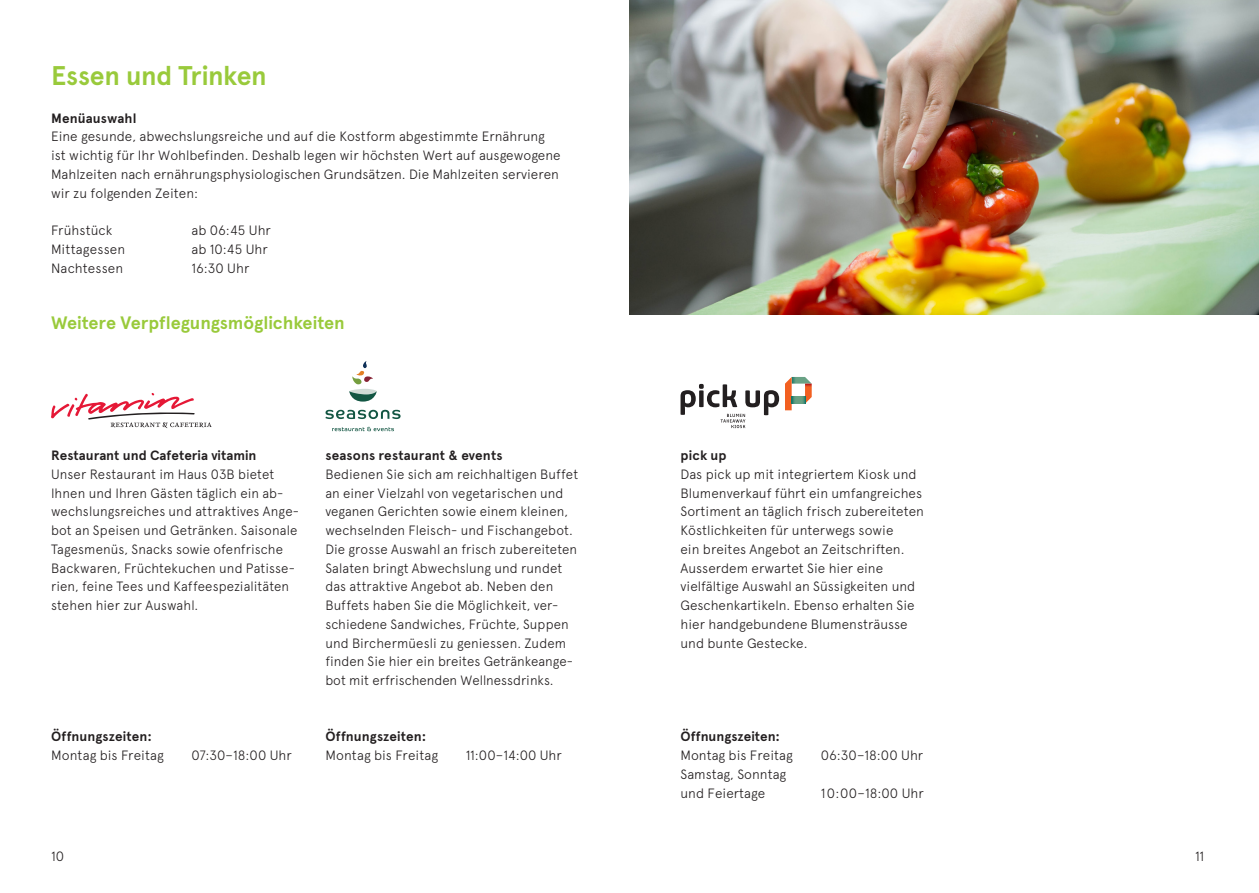
<style>
.page{position:relative;width:1259px;height:893px;background:#fff}
.page>*{position:absolute;margin:0;border:0;box-sizing:border-box;transform-origin:0 0}
.t1{font:700 27px "Apercu";letter-spacing:-.01em;color:#99ca3b}
.t2{font:700 18px "Apercu";letter-spacing:-.005em;color:#99ca3b}
.t3{font:300 13.5px/18.8px "Apercu";color:#231f20}
.t4{font:700 13.5px "Apercu";color:#231f20}
</style>
<div class="page">
<svg style="left:325px;top:410px;width:75px;height:9px"></svg>
<svg style="left:349px;top:361px;width:28px;height:41px"></svg>
<svg style="left:332px;top:427px;width:62px;height:4px"></svg>
<svg style="left:51px;top:393px;width:161px;height:35px"></svg>
<svg style="left:785px;top:377px;width:26px;height:33px"></svg>
<svg style="left:791px;top:397px;width:14px;height:7px"></svg>
<svg style="left:680px;top:384px;width:99px;height:44px"></svg>
<img style="left:629px;top:0;width:630px;height:315px">
<h1 class="t1" style="left:51px;top:59px;width:217px">Essen und Trinken</h1>
<p class="t4" style="left:51px;top:110px;width:87px">Menüauswahl</p>
<p class="t3" style="left:51px;top:127px;width:511px">Eine gesunde, abwechslungsreiche und auf die Kostform abgestimmte Ernährung ist wichtig für Ihr Wohlbefinden. Deshalb legen wir höchsten Wert auf ausgewogene Mahlzeiten nach ernährungsphysiologischen Grundsätzen. Die Mahlzeiten servieren wir zu folgenden Zeiten:</p>
<p class="t3" style="left:51px;top:221px;width:63px">Frühstück</p>
<p class="t3" style="left:191px;top:221px;width:81px">ab 06:45 Uhr</p>
<p class="t3" style="left:51px;top:240px;width:76px">Mittagessen</p>
<p class="t3" style="left:191px;top:240px;width:78px">ab 10:45 Uhr</p>
<p class="t3" style="left:51px;top:258px;width:74px">Nachtessen</p>
<p class="t3" style="left:191px;top:258px;width:60px">16:30 Uhr</p>
<h2 class="t2" style="left:51px;top:312px;width:295px">Weitere Verpflegungsmöglichkeiten</h2>
<p class="t4" style="left:51px;top:447px;width:207px">Restaurant und Cafeteria vitamin</p>
<p class="t3" style="left:51px;top:465px;width:249px">Unser Restaurant im Haus 03B bietet Ihnen und Ihren Gästen täglich ein ab&shy;wechslungsreiches und attraktives Ange&shy;bot an Speisen und Getränken. Saisonale Tagesmenüs, Snacks sowie ofenfrische Backwaren, Früchtekuchen und Patisse&shy;rien, feine Tees und Kaffeespezialitäten stehen hier zur Auswahl.</p>
<p class="t4" style="left:325px;top:447px;width:179px">seasons restaurant &amp; events</p>
<p class="t3" style="left:325px;top:465px;width:254px">Bedienen Sie sich am reichhaltigen Buffet an einer Vielzahl von vegetarischen und veganen Gerichten sowie einem kleinen, wechselnden Fleisch- und Fischangebot.<br>Die grosse Auswahl an frisch zubereiteten Salaten bringt Abwechslung und rundet das attraktive Angebot ab. Neben den Buffets haben Sie die Möglichkeit, ver&shy;schiedene Sandwiches, Früchte, Suppen und Birchermüesli zu geniessen. Zudem finden Sie hier ein breites Getränkeange&shy;bot mit erfrischenden Wellnessdrinks.</p>
<p class="t4" style="left:680px;top:447px;width:48px">pick up</p>
<p class="t3" style="left:680px;top:465px;width:245px">Das pick up mit integriertem Kiosk und Blumenverkauf führt ein umfangreiches Sortiment an täglich frisch zubereiteten Köstlichkeiten für unterwegs sowie<br>ein breites Angebot an Zeitschriften.<br>Ausserdem erwartet Sie hier eine vielfältige Auswahl an Süssigkeiten und Geschenkartikeln. Ebenso erhalten Sie hier handgebundene Blumensträusse und bunte Gestecke.</p>
<p class="t4" style="left:51px;top:728px;width:102px">Öffnungszeiten:</p>
<p class="t3" style="left:51px;top:746px;width:114px">Montag bis Freitag</p>
<p class="t3" style="left:191px;top:746px;width:102px">07:30–18:00 Uhr</p>
<p class="t4" style="left:325px;top:728px;width:102px">Öffnungszeiten:</p>
<p class="t3" style="left:325px;top:746px;width:114px">Montag bis Freitag</p>
<p class="t3" style="left:466px;top:746px;width:98px">11:00–14:00 Uhr</p>
<p class="t4" style="left:680px;top:728px;width:101px">Öffnungszeiten:</p>
<p class="t3" style="left:680px;top:746px;width:114px">Montag bis Freitag</p>
<p class="t3" style="left:821px;top:746px;width:104px">06:30–18:00 Uhr</p>
<p class="t3" style="left:680px;top:765px;width:107px">Samstag, Sonntag und Feiertage</p>
<p class="t3" style="left:821px;top:783px;width:104px">10:00–18:00 Uhr</p>
<p class="t3" style="left:51px;top:846px;width:14px">10</p>
<p class="t3" style="left:1195px;top:846px;width:11px">11</p>
</div>
